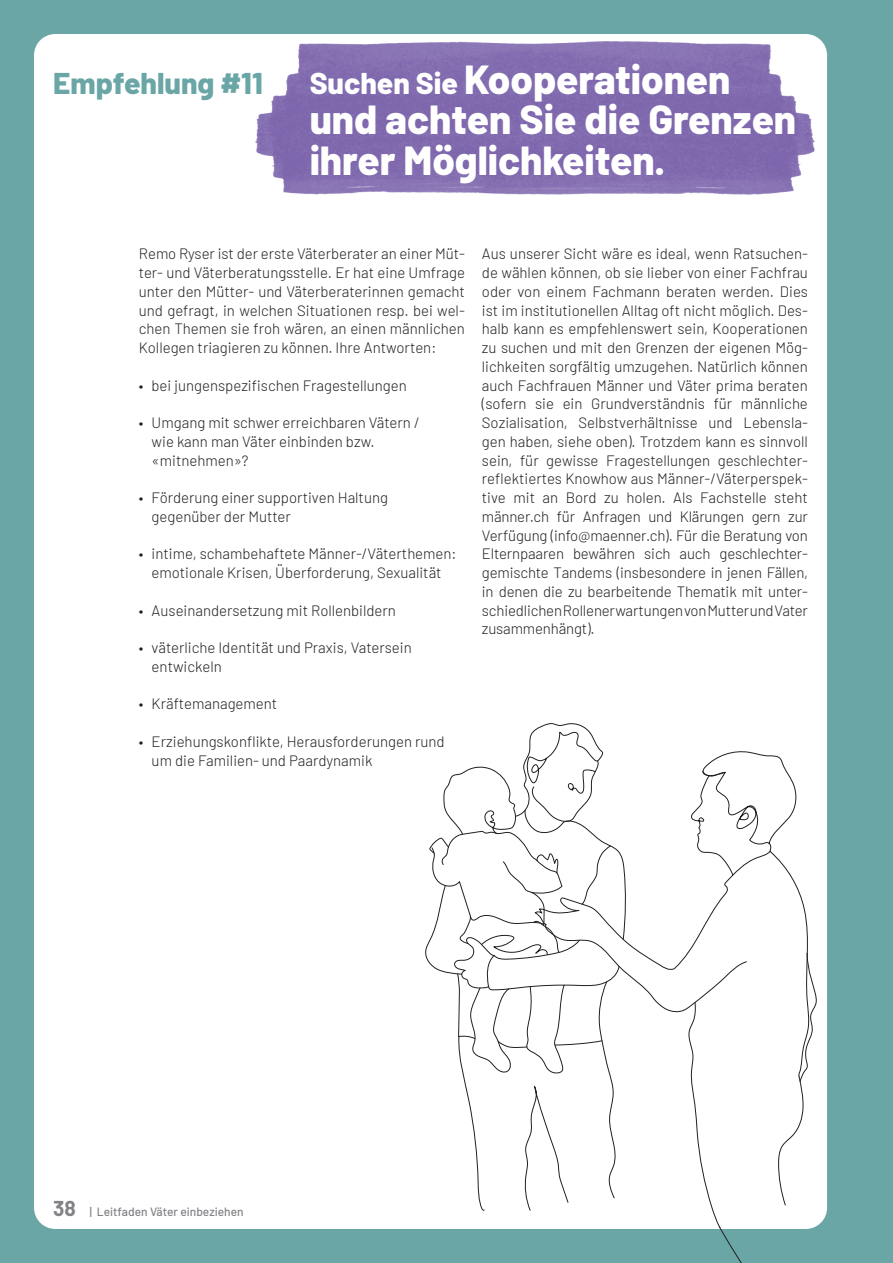
<style>
.page{position:relative;width:893px;height:1263px;background:#6ba6a6}
.page>*{position:absolute;margin:0;border:0;box-sizing:border-box;transform-origin:0 0}
.t1{font:800 40.5px/40.5px "Barlow";color:#fff}
.t2{font:800 30px "Barlow";color:#6ba6a6}
.t3{font:300 15px/18.8px "Barlow";color:#231f20}
.t4{font:500 12px "Barlow";color:#808285}
.s1{font-size:30px}
.s2{font-weight:700;font-size:21px}
</style>
<div class="page">
<div style="left:34px;top:34px;width:793px;height:1195px;background:#fff;border-radius:21px"></div>
<svg style="left:425px;top:723px;width:392px;height:540px"></svg>
<img style="left:256px;top:42px;width:559px;height:153px">
<h2 class="t2" style="left:53px;top:60px;width:211px">Empfehlung #11</h2>
<h1 class="t1" style="left:310px;top:56px;width:488px"><span class="s1">Suchen Sie</span> Kooperationen und achten Sie die Grenzen ihrer Möglichkeiten.</h1>
<p class="t3" style="left:139px;top:244px;width:328px;text-align:justify">Remo Ryser ist der erste Väterberater an einer Müt&shy;ter- und Väterberatungsstelle. Er hat eine Umfrage unter den Mütter- und Väterberaterinnen gemacht und gefragt, in welchen Situationen resp. bei wel&shy;chen Themen sie froh wären, an einen männlichen Kollegen triagieren zu können. Ihre Antworten:</p>
<p class="t3" style="left:139px;top:375px;width:269px">• bei jungenspezifischen Fragestellungen</p>
<p class="t3" style="left:152px;top:412px;width:270px;text-indent:-13px">• Umgang mit schwer erreichbaren Vätern / wie kann man Väter einbinden bzw. «mitnehmen»?</p>
<p class="t3" style="left:152px;top:487px;width:238px;text-indent:-13px">• Förderung einer supportiven Haltung gegenüber der Mutter</p>
<p class="t3" style="left:139px;top:544px;width:319px;text-align:center">• intime, schambehaftete Männer-/Väterthemen: emotionale Krisen, Überforderung, Sexualität</p>
<p class="t3" style="left:139px;top:600px;width:259px">• Auseinandersetzung mit Rollenbildern</p>
<p class="t3" style="left:152px;top:637px;width:262px;text-indent:-13px">• väterliche Identität und Praxis, Vatersein entwickeln</p>
<p class="t3" style="left:139px;top:694px;width:140px">• Kräftemanagement</p>
<p class="t3" style="left:152px;top:731px;width:294px;text-indent:-13px">• Erziehungskonflikte, Herausforderungen rund um die Familien- und Paardynamik</p>
<p class="t3" style="left:482px;top:244px;width:328px;text-align:justify">Aus unserer Sicht wäre es ideal, wenn Ratsuchen&shy;de wählen können, ob sie lieber von einer Fachfrau oder von einem Fachmann beraten werden. Dies ist im institutionellen Alltag oft nicht möglich. Des&shy;halb kann es empfehlenswert sein, Kooperationen zu suchen und mit den Grenzen der eigenen Mög&shy;lichkeiten sorgfältig umzugehen. Natürlich können auch Fachfrauen Männer und Väter prima beraten (sofern sie ein Grundverständnis für männliche Sozialisation, Selbstverhältnisse und Lebensla&shy;gen haben, siehe oben). Trotzdem kann es sinnvoll sein, für gewisse Fragestellungen geschlechter&shy;reflektiertes Knowhow aus Männer-/Väterperspek&shy;tive mit an Bord zu holen. Als Fachstelle steht männer.ch für Anfragen und Klärungen gern zur Verfügung (info@maenner.ch). Für die Beratung von Elternpaaren bewähren sich auch geschlechter&shy;gemischte Tandems (insbesondere in jenen Fällen, in denen die zu bearbeitende Thematik mit unter&shy;schiedlichen Rollenerwartungen von Mutter und Vater zusammenhängt).</p>
<p class="t4" style="left:53px;top:1203px;width:192px"><span class="s2">38</span> | Leitfaden Väter einbeziehen</p>
</div>
